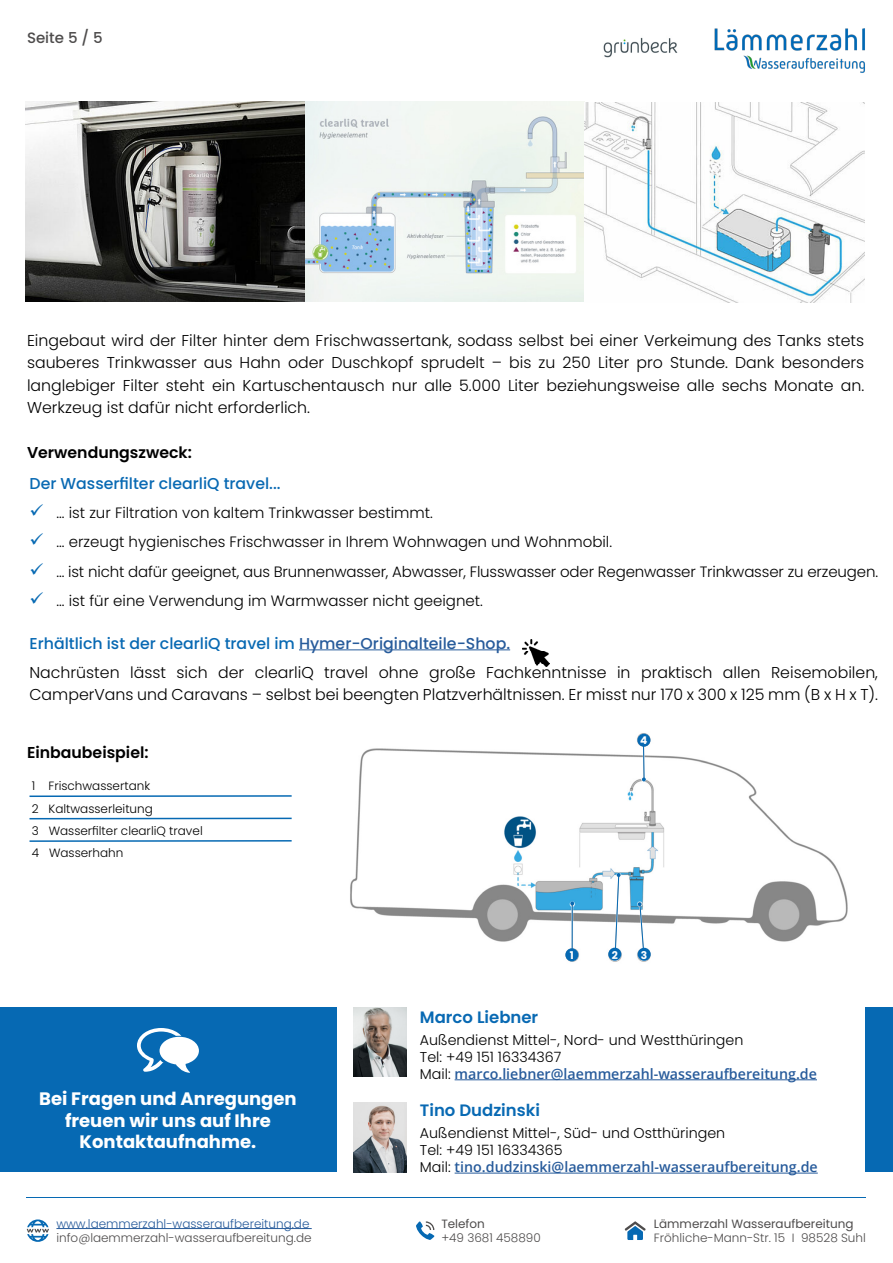
<style>
.page{position:relative;width:893px;height:1263px;background:#fff}
.page>*{position:absolute;margin:0;border:0;box-sizing:border-box;transform-origin:0 0}
.t1{font:700 18px/21.6px "Poppins";color:#fff;text-align:center}
.Überschrift_3_blau_1{font:600 16.5px "Poppins";color:#0869b3}
.t2{font:300 15.75px/22.5px "Poppins";color:#000;text-align:justify}
.t3{font:500 15.75px "Poppins";color:#0869b3}
.t4{font:600 15.75px "Poppins";color:#000}
.t5{font:300 15px "Poppins";color:#000}
.t6{font:500 15px "Poppins";color:#4e4c4c}
.Überschrift_3_blau_1-2{font:300 14.25px/17.1px "Poppins";color:#000}
.Überschrift_3_blau_1-3{font:600 14.25px/17.1px "Open Sans";color:#275b9b}
.t7{font:300 12px "Poppins";color:#4e4c4c}
.t8{font:300 12px "Poppins";color:#000}
.t9{font:300 12px "Poppins";color:#275b9b}
.t10{font:12px "Poppins";color:#4e4c4c}
.t11{font:700 10.65px "Poppins";color:#fff}
.s1{color:#275b9b}
.s2{font-family:"Open Sans";font-weight:600;color:#275b9b}
.s3{font-family:"Poppins";font-weight:300;color:#000}
</style>
<div class="page">
<img style="left:603px;top:37px;width:75px;height:21px">
<img style="left:714px;top:28px;width:151px;height:45px">
<svg style="left:624px;top:1221px;width:22px;height:19px"></svg>
<hr style="left:56px;top:1228px;width:256px;height:1px;background:#275b9b">
<svg style="left:416px;top:1221px;width:18px;height:19px"></svg>
<svg style="left:27px;top:1219px;width:22px;height:23px"></svg>
<hr style="left:27px;top:1197px;width:839px;height:1px;background:#0669b3">
<div style="left:0;top:1008px;width:336px;height:164px;background:#0669b3"></div>
<svg style="left:137px;top:1028px;width:62px;height:45px"></svg>
<img style="left:354px;top:1103px;width:52px;height:69px">
<hr style="left:455px;top:1173px;width:363px;height:1px;background:#275b9b">
<div style="left:866px;top:1008px;width:27px;height:164px;background:#0669b3"></div>
<img style="left:25px;top:101px;width:839px;height:201px">
<hr style="left:299px;top:649px;width:211px;height:1px;background:#275b9b">
<img style="left:522px;top:640px;width:27px;height:27px">
<hr style="left:30px;top:795px;width:262px;height:2px;background:#0669b3">
<hr style="left:30px;top:840px;width:262px;height:2px;background:#0669b3">
<hr style="left:30px;top:818px;width:262px;height:1px;background:#0669b3">
<img style="left:350px;top:733px;width:498px;height:229px">
<hr style="left:572px;top:905px;width:1px;height:46px;background:#0669b3">
<svg style="left:570px;top:901px;width:4px;height:4px"></svg>
<div style="left:565px;top:948px;width:13px;height:13px;background:#0669b3;border-radius:50%"></div>
<div style="left:608px;top:948px;width:13px;height:13px;background:#0669b3;border-radius:50%"></div>
<div style="left:638px;top:948px;width:13px;height:13px;background:#0669b3;border-radius:50%"></div>
<div style="left:637px;top:734px;width:13px;height:13px;background:#0669b3;border-radius:50%"></div>
<svg style="left:615px;top:873px;width:5px;height:76px"></svg>
<svg style="left:638px;top:902px;width:6px;height:48px"></svg>
<svg style="left:642px;top:746px;width:4px;height:35px"></svg>
<img style="left:354px;top:1008px;width:52px;height:69px">
<hr style="left:455px;top:1079px;width:362px;height:1px;background:#275b9b">
<p class="t6" style="left:27px;top:29px;width:77px">Seite 5 / 5</p>
<p class="t2" style="left:27px;top:329px;width:839px">Eingebaut wird der Filter hinter dem Frischwassertank, sodass selbst bei einer Verkeimung des Tanks stets sauberes Trinkwasser aus Hahn oder Duschkopf sprudelt – bis zu 250 Liter pro Stunde. Dank besonders langlebiger Filter steht ein Kartuschentausch nur alle 5.000 Liter beziehungsweise alle sechs Monate an.<br>Werkzeug ist dafür nicht erforderlich.</p>
<p class="t4" style="left:27px;top:443px;width:166px">Verwendungszweck:</p>
<p class="t3" style="left:30px;top:474px;width:253px">Der Wasserfilter clearliQ travel...</p>
<p class="t5" style="left:57px;top:504px;width:378px">... ist zur Filtration von kaltem Trinkwasser bestimmt.</p>
<p class="t5" style="left:57px;top:533px;width:557px">... erzeugt hygienisches Frischwasser in Ihrem Wohnwagen und Wohnmobil.</p>
<p class="t5" style="left:57px;top:563px;width:823px">... ist nicht dafür geeignet, aus Brunnenwasser, Abwasser, Flusswasser oder Regenwasser Trinkwasser zu erzeugen.</p>
<p class="t5" style="left:57px;top:592px;width:428px">... ist für eine Verwendung im Warmwasser nicht geeignet.</p>
<p class="t3" style="left:30px;top:634px;width:482px">Erhältlich ist der clearliQ travel im <span class="s1">Hymer-Originalteile-Shop.</span></p>
<p class="t2" style="left:30px;top:661px;width:850px">Nachrüsten lässt sich der clearliQ travel ohne große Fachkenntnisse in praktisch allen Reisemobilen,<br>CamperVans und Caravans – selbst bei beengten Platzverhältnissen. Er misst nur 170 x 300 x 125 mm (B x H x T).</p>
<p class="t4" style="left:27px;top:743px;width:123px">Einbaubeispiel:</p>
<p class="t8" style="left:32px;top:779px;width:120px">1 Frischwassertank</p>
<p class="t8" style="left:32px;top:801px;width:123px">2 Kaltwasserleitung</p>
<p class="t8" style="left:32px;top:824px;width:172px">3 Wasserfilter clearliQ travel</p>
<p class="t8" style="left:32px;top:846px;width:93px">4 Wasserhahn</p>
<p class="t1" style="left:39px;top:1088px;width:259px">Bei Fragen und Anregungen freuen wir uns auf Ihre<br>Kontaktaufnahme.</p>
<p class="t9" style="left:56px;top:1216px;width:255px">www.laemmerzahl-wasseraufbereitung.de</p>
<p class="t7" style="left:56px;top:1231px;width:257px">info@laemmerzahl-wasseraufbereitung.de</p>
<p class="t11" style="left:640px;top:734px;width:9px">4</p>
<p class="t11" style="left:570px;top:949px;width:6px">1</p>
<p class="t11" style="left:612px;top:948px;width:8px">2</p>
<p class="t11" style="left:641px;top:949px;width:8px">3</p>
<p class="Überschrift_3_blau_1" style="left:420px;top:1008px;width:120px">Marco Liebner</p>
<p class="Überschrift_3_blau_1-2" style="left:420px;top:1031px;width:399px">Außendienst Mittel-, Nord- und Westthüringen<br>Tel: +49 151 16334367<br>Mail: <span class="s2">marco.liebner@laemmerzahl-wasseraufbereitung.de</span></p>
<p class="Überschrift_3_blau_1" style="left:420px;top:1101px;width:122px">Tino Dudzinski</p>
<p class="Überschrift_3_blau_1-2" style="left:420px;top:1124px;width:307px">Außendienst Mittel-, Süd- und Ostthüringen</p>
<p class="Überschrift_3_blau_1-3" style="left:420px;top:1141px;width:399px"><span class="s3">Tel: +49 151 16334365<br>Mail:</span> tino.dudzinski@laemmerzahl-wasseraufbereitung.de</p>
<p class="t10" style="left:441px;top:1216px;width:45px">Telefon</p>
<p class="t7" style="left:441px;top:1231px;width:101px">+49 3681 458890</p>
<p class="t10" style="left:654px;top:1216px;width:201px">Lämmerzahl Wasseraufbereitung</p>
<p class="t7" style="left:654px;top:1231px;width:213px">Fröhliche-Mann-Str. 15 I 98528 Suhl</p>
</div>
